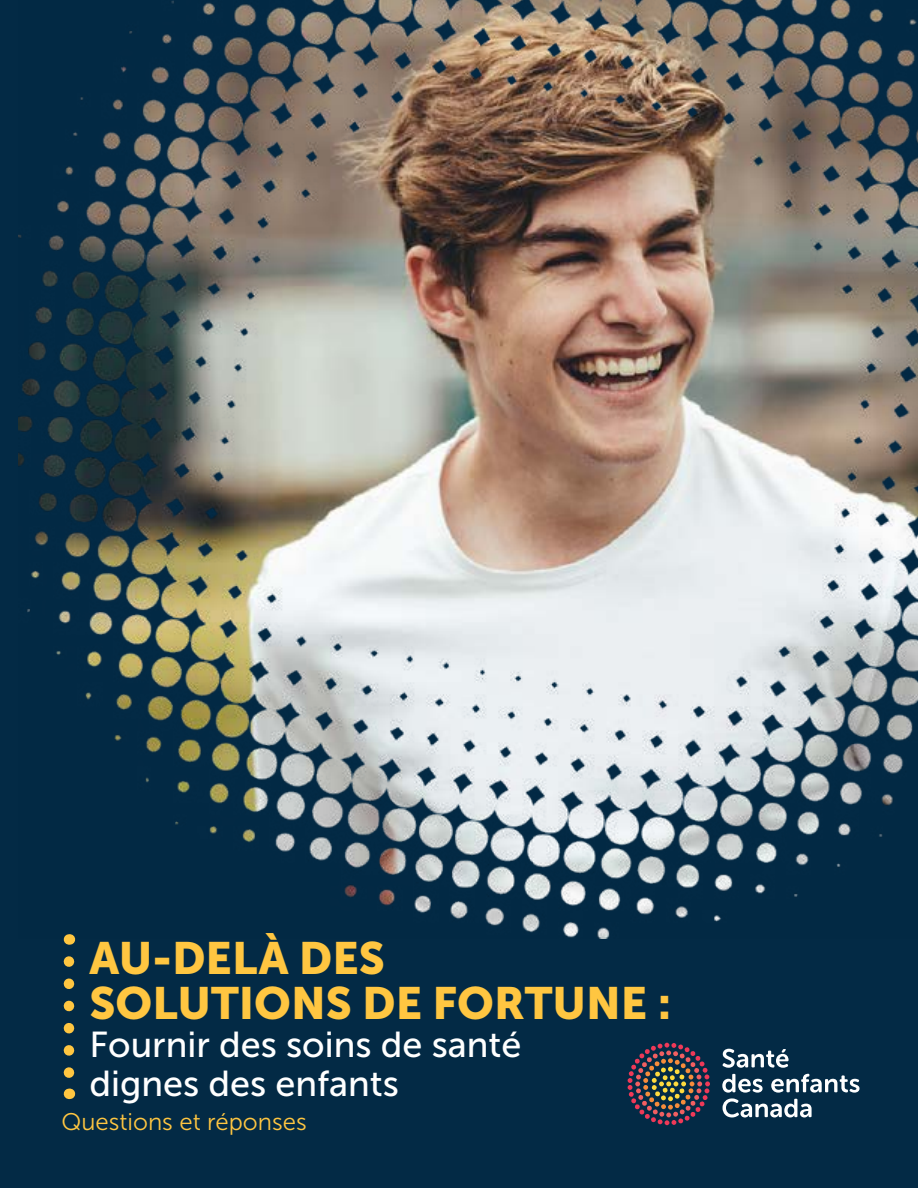
<style>
.page{position:relative;width:918px;height:1188px;background:#032a45}
.page>*{position:absolute;margin:0;border:0;box-sizing:border-box;transform-origin:0 0}
.t1{font:45px/45px "Museo Sans 900";color:#ffc641}
.t2{font:36px/39px "Museo Sans 500";color:#fff}
.t3{font:24px "Museo Sans 300";color:#ffc641}
</style>
<div class="page">
<img style="left:18px;top:0;width:900px;height:938px">
<svg style="left:722px;top:1049px;width:67px;height:19px"></svg>
<svg style="left:722px;top:1074px;width:138px;height:43px"></svg>
<svg style="left:627px;top:1043px;width:83px;height:82px"></svg>
<svg style="left:64px;top:962px;width:10px;height:116px"></svg>
<p class="t1" style="left:90px;top:936px;width:583px">AU-DELÀ DES<br>SOLUTIONS DE FORTUNE :</p>
<p class="t2" style="left:90px;top:1025px;width:433px">Fournir des soins de santé dignes des enfants</p>
<p class="t3" style="left:62px;top:1108px;width:247px">Questions et réponses</p>
</div>
